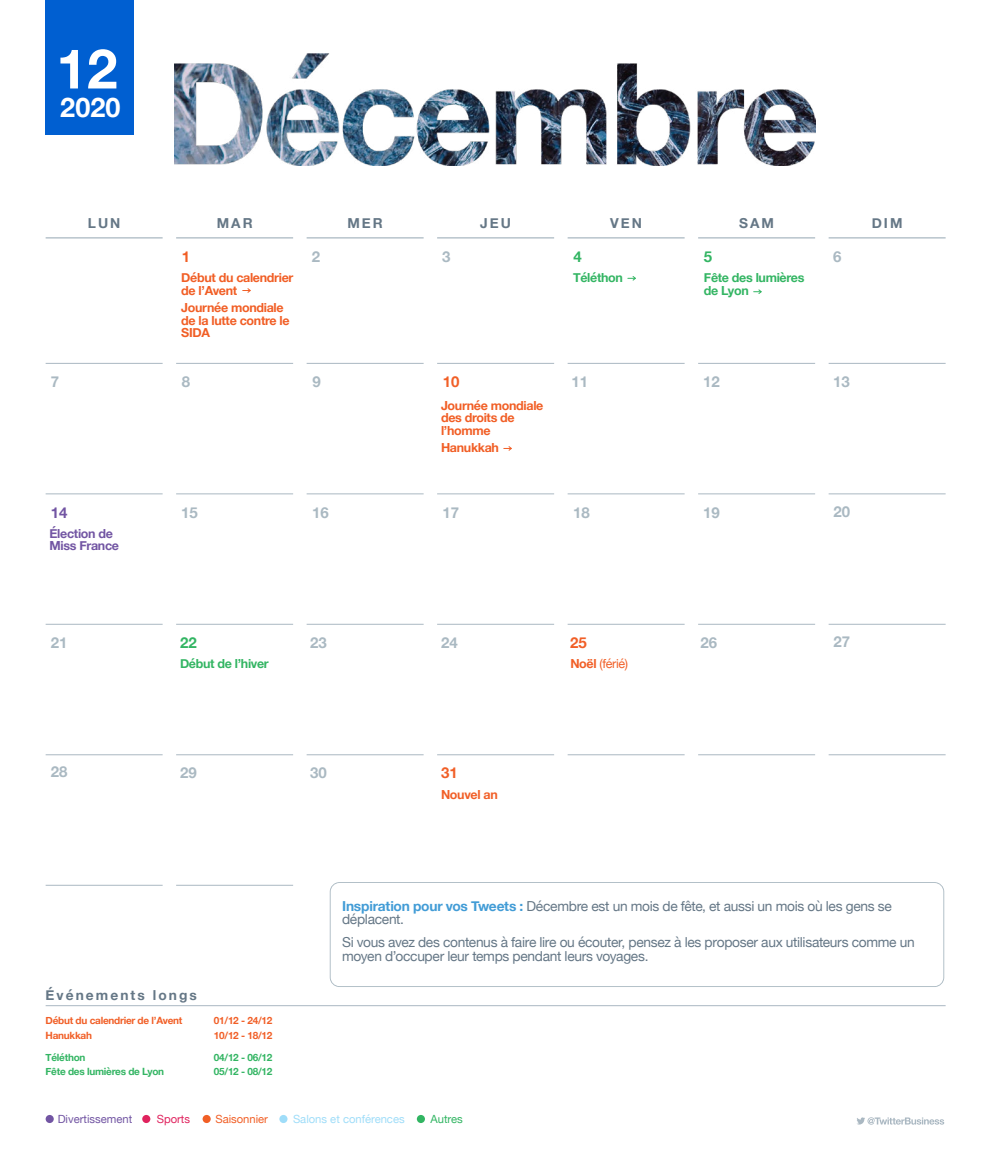
<style>
.page{position:relative;width:990px;height:1170px;background:#fff}
.page>*{position:absolute;margin:0;border:0;box-sizing:border-box;transform-origin:0 0}
.t1{font:700 55px "Helvetica Neue";color:#fff}
.t2{font:700 27px "Helvetica Neue";color:#fff}
.t3{font:700 15px "Helvetica Neue";color:#aab9c2}
.t4{font:700 15px "Helvetica Neue";color:#f15f27}
.t5{font:700 15px "Helvetica Neue";color:#33b563}
.t6{font:700 15px "Helvetica Neue";color:#7255a3}
.t7{font:700 15px "Helvetica Neue";color:#f15e25}
.t8{font:13.75px/13.8px "Helvetica Neue";letter-spacing:-.02em;color:#657786}
.t9{font:700 13.75px "Helvetica Neue";letter-spacing:.15em;color:#657786}
.t10{font:700 12.5px/12.5px "Helvetica Neue";letter-spacing:-.025em;color:#f15e25}
.t11{font:700 12.5px/13.4px "Helvetica Neue";letter-spacing:-.025em;color:#33b563}
.t12{font:700 12.5px/12.5px "Helvetica Neue";letter-spacing:-.025em;color:#7255a3}
.t13{font:12.5px "Helvetica Neue";letter-spacing:-.025em;color:#f15f27}
.t14{font:700 12.5px "Helvetica Neue";letter-spacing:-.025em;color:#f15f27}
.t15{font:11.25px "Helvetica Neue";color:#9fddf9}
.t16{font:11.25px "Helvetica Neue";color:#7255a3}
.t17{font:11.25px "Helvetica Neue";color:#f15f26}
.t18{font:11.25px "Helvetica Neue";color:#e0235e}
.t19{font:11.25px "Helvetica Neue";color:#31b562}
.t20{font:700 10px/14.8px "Helvetica Neue";letter-spacing:-.025em;color:#f15f27}
.t21{font:700 10px/14.8px "Helvetica Neue";letter-spacing:-.025em;color:#33b563}
.s1{font-weight:700}
.s2{font-weight:700;color:#429cd6}
</style>
<div class="page">
<hr style="left:46px;top:237px;width:117px;height:1px;background:#aab8c2">
<hr style="left:176px;top:237px;width:117px;height:1px;background:#aab8c2">
<hr style="left:307px;top:237px;width:117px;height:1px;background:#aab8c2">
<hr style="left:437px;top:237px;width:117px;height:1px;background:#aab8c2">
<hr style="left:568px;top:237px;width:117px;height:1px;background:#aab8c2">
<hr style="left:698px;top:237px;width:117px;height:1px;background:#aab8c2">
<hr style="left:829px;top:237px;width:117px;height:1px;background:#aab8c2">
<hr style="left:46px;top:363px;width:117px;height:1px;background:#aab8c2">
<hr style="left:176px;top:363px;width:117px;height:1px;background:#aab8c2">
<hr style="left:307px;top:363px;width:117px;height:1px;background:#aab8c2">
<hr style="left:437px;top:363px;width:117px;height:1px;background:#aab8c2">
<hr style="left:568px;top:363px;width:117px;height:1px;background:#aab8c2">
<hr style="left:698px;top:363px;width:117px;height:1px;background:#aab8c2">
<hr style="left:829px;top:363px;width:117px;height:1px;background:#aab8c2">
<hr style="left:46px;top:494px;width:117px;height:1px;background:#aab8c2">
<hr style="left:176px;top:494px;width:117px;height:1px;background:#aab8c2">
<hr style="left:307px;top:494px;width:117px;height:1px;background:#aab8c2">
<hr style="left:437px;top:494px;width:117px;height:1px;background:#aab8c2">
<hr style="left:568px;top:494px;width:117px;height:1px;background:#aab8c2">
<hr style="left:698px;top:494px;width:117px;height:1px;background:#aab8c2">
<hr style="left:829px;top:494px;width:117px;height:1px;background:#aab8c2">
<hr style="left:46px;top:624px;width:117px;height:1px;background:#aab8c2">
<hr style="left:176px;top:624px;width:117px;height:1px;background:#aab8c2">
<hr style="left:307px;top:624px;width:117px;height:1px;background:#aab8c2">
<hr style="left:437px;top:624px;width:117px;height:1px;background:#aab8c2">
<hr style="left:568px;top:624px;width:117px;height:1px;background:#aab8c2">
<hr style="left:698px;top:624px;width:117px;height:1px;background:#aab8c2">
<hr style="left:829px;top:624px;width:117px;height:1px;background:#aab8c2">
<hr style="left:46px;top:754px;width:117px;height:1px;background:#aab8c2">
<hr style="left:176px;top:754px;width:117px;height:1px;background:#aab8c2">
<hr style="left:307px;top:754px;width:117px;height:1px;background:#aab8c2">
<hr style="left:437px;top:754px;width:117px;height:1px;background:#aab8c2">
<hr style="left:568px;top:754px;width:117px;height:1px;background:#aab8c2">
<hr style="left:698px;top:754px;width:117px;height:1px;background:#aab8c2">
<hr style="left:829px;top:754px;width:117px;height:1px;background:#aab8c2">
<hr style="left:46px;top:885px;width:117px;height:1px;background:#aab8c2">
<hr style="left:176px;top:885px;width:117px;height:1px;background:#aab8c2">
<hr style="left:46px;top:1005px;width:900px;height:1px;background:#aab8c2">
<svg style="left:857px;top:1117px;width:87px;height:8px"></svg>
<div style="left:203px;top:1115px;width:8px;height:8px;background:#f15f26;border-radius:50%"></div>
<div style="left:142px;top:1115px;width:8px;height:8px;background:#e0235e;border-radius:50%"></div>
<div style="left:46px;top:1115px;width:8px;height:8px;background:#7255a3;border-radius:50%"></div>
<div style="left:279px;top:1115px;width:9px;height:8px;background:#9fddf9;border-radius:50%"></div>
<div style="left:417px;top:1115px;width:8px;height:8px;background:#31b562;border-radius:50%"></div>
<svg style="left:330px;top:882px;width:614px;height:105px"></svg>
<div style="left:45px;top:0;width:89px;height:135px;background:#005fd1"></div>
<img style="left:175px;top:54px;width:640px;height:111px">
<svg style="left:243px;top:288px;width:8px;height:5px"></svg>
<svg style="left:504px;top:446px;width:8px;height:5px"></svg>
<svg style="left:754px;top:289px;width:8px;height:5px"></svg>
<svg style="left:628px;top:276px;width:8px;height:5px"></svg>
<h1 class="t1" style="left:56px;top:26px;width:63px">12</h1>
<h2 class="t2" style="left:60px;top:86px;width:62px">2020</h2>
<p class="t9" style="left:88px;top:213px;width:34px">LUN</p>
<p class="t9" style="left:217px;top:213px;width:37px">MAR</p>
<p class="t9" style="left:347px;top:213px;width:37px">MER</p>
<p class="t9" style="left:480px;top:213px;width:32px">JEU</p>
<p class="t9" style="left:610px;top:213px;width:33px">VEN</p>
<p class="t9" style="left:739px;top:213px;width:36px">SAM</p>
<p class="t9" style="left:872px;top:213px;width:32px">DIM</p>
<p class="t7" style="left:182px;top:245px;width:10px">1</p>
<p class="t3" style="left:833px;top:245px;width:10px">6</p>
<p class="t3" style="left:312px;top:245px;width:10px">2</p>
<p class="t3" style="left:442px;top:245px;width:10px">3</p>
<p class="t5" style="left:573px;top:245px;width:10px">4</p>
<p class="t5" style="left:704px;top:245px;width:10px">5</p>
<p class="t10" style="left:181px;top:272px;width:114px">Début du calendrier de l’Avent</p>
<p class="t10" style="left:181px;top:302px;width:110px">Journée mondiale de la lutte contre le<br>SIDA</p>
<p class="t11" style="left:573px;top:271px;width:51px">Téléthon</p>
<p class="t11" style="left:704px;top:271px;width:102px">Fête des lumières de Lyon</p>
<p class="t3" style="left:182px;top:370px;width:10px">8</p>
<p class="t4" style="left:443px;top:370px;width:18px">10</p>
<p class="t3" style="left:572px;top:370px;width:18px">11</p>
<p class="t3" style="left:703px;top:370px;width:18px">12</p>
<p class="t3" style="left:833px;top:370px;width:18px">13</p>
<p class="t3" style="left:51px;top:370px;width:10px">7</p>
<p class="t3" style="left:312px;top:370px;width:10px">9</p>
<p class="t10" style="left:441px;top:399px;width:104px">Journée mondiale des droits de l’homme</p>
<p class="t10" style="left:441px;top:442px;width:60px">Hanukkah</p>
<p class="t6" style="left:51px;top:501px;width:18px">14</p>
<p class="t3" style="left:181px;top:501px;width:18px">15</p>
<p class="t3" style="left:312px;top:501px;width:18px">16</p>
<p class="t3" style="left:443px;top:501px;width:18px">17</p>
<p class="t3" style="left:573px;top:501px;width:18px">18</p>
<p class="t3" style="left:833px;top:500px;width:18px">20</p>
<p class="t3" style="left:703px;top:501px;width:18px">19</p>
<p class="t12" style="left:50px;top:527px;width:71px">Élection de<br>Miss France</p>
<p class="t3" style="left:51px;top:631px;width:18px">21</p>
<p class="t3" style="left:51px;top:760px;width:18px">28</p>
<p class="t5" style="left:180px;top:631px;width:18px">22</p>
<p class="t3" style="left:833px;top:630px;width:18px">27</p>
<p class="t3" style="left:310px;top:631px;width:18px">23</p>
<p class="t3" style="left:441px;top:631px;width:18px">24</p>
<p class="t4" style="left:570px;top:631px;width:18px">25</p>
<p class="t3" style="left:700px;top:631px;width:18px">26</p>
<p class="t11" style="left:180px;top:657px;width:90px">Début de l’hiver</p>
<p class="t3" style="left:180px;top:761px;width:18px">29</p>
<p class="t3" style="left:310px;top:761px;width:18px">30</p>
<p class="t4" style="left:441px;top:761px;width:18px">31</p>
<p class="t14" style="left:441px;top:785px;width:58px">Nouvel an</p>
<p class="t13" style="left:570px;top:654px;width:59px"><span class="s1">Noël</span> (férié)</p>
<p class="t8" style="left:342px;top:900px;width:551px"><span class="s2">Inspiration pour vos Tweets :</span> Décembre est un mois de fête, et aussi un mois où les gens se déplacent.</p>
<p class="t8" style="left:342px;top:936px;width:574px">Si vous avez des contenus à faire lire ou écouter, pensez à les proposer aux utilisateurs comme un moyen d’occuper leur temps pendant leurs voyages.</p>
<p class="t9" style="left:46px;top:984px;width:153px">Événements longs</p>
<p class="t20" style="left:46px;top:1014px;width:138px">Début du calendrier de l’Avent<br>Hanukkah</p>
<p class="t21" style="left:46px;top:1050px;width:120px">Téléthon<br>Fête des lumières de Lyon</p>
<p class="t20" style="left:214px;top:1014px;width:60px">01/12 - 24/12<br>10/12 - 18/12</p>
<p class="t21" style="left:214px;top:1050px;width:60px">04/12 - 06/12<br>05/12 - 08/12</p>
<p class="t16" style="left:58px;top:1111px;width:76px">Divertissement</p>
<p class="t18" style="left:157px;top:1111px;width:35px">Sports</p>
<p class="t17" style="left:215px;top:1111px;width:54px">Saisonnier</p>
<p class="t15" style="left:293px;top:1111px;width:113px">Salons et conférences</p>
<p class="t19" style="left:430px;top:1111px;width:34px">Autres</p>
</div>
